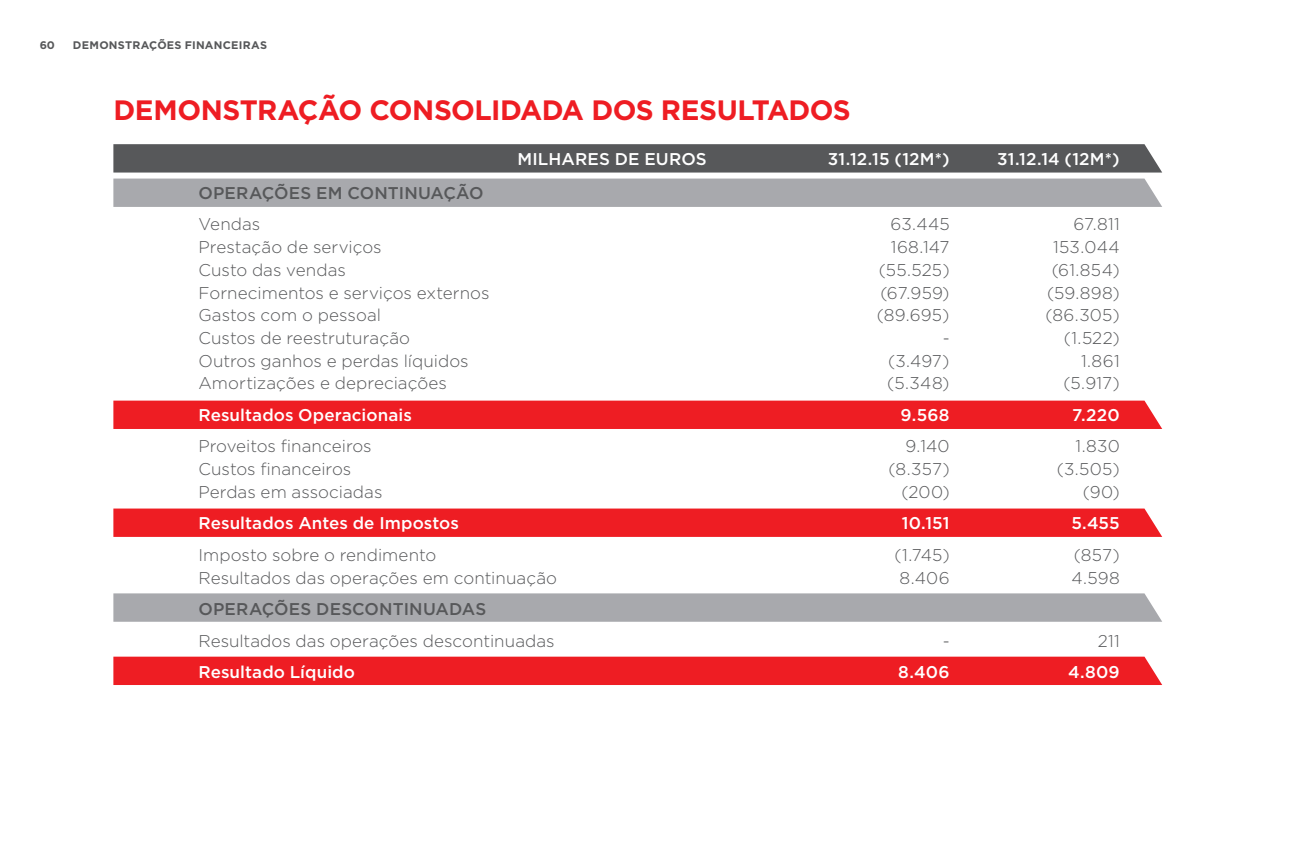
<style>
.page{position:relative;width:1304px;height:851px;background:#fff}
.page>*{position:absolute;margin:0;border:0;box-sizing:border-box;transform-origin:0 0}
.t1{font:700 28px "Gotham HTF";letter-spacing:-.02em;color:#ee1d23}
.t2{font:300 17px "Gotham HTF";letter-spacing:.005em;color:#57585a}
.t3{font:500 17px "Gotham HTF";letter-spacing:.005em;color:#fff}
.t4{font:500 17px "Gotham HTF";letter-spacing:.01em;color:#57585a}
.t5{font:700 11px "Gotham HTF";letter-spacing:.02em;color:#57585a}
</style>
<div class="page">
<div style="left:113px;top:656px;width:1049px;height:29px;background:#ee1d23"></div>
<div style="left:113px;top:593px;width:1049px;height:28px;background:#a8a9ad"></div>
<div style="left:113px;top:400px;width:1049px;height:29px;background:#ee1d23"></div>
<svg style="left:113px;top:508px;width:1049px;height:29px;background:#ee2329"></svg>
<div style="left:113px;top:178px;width:1049px;height:29px;background:#a8a9ad"></div>
<div style="left:113px;top:144px;width:1049px;height:28px;background:#57585a"></div>
<p class="t5" style="left:40px;top:39px;width:17px">60</p>
<p class="t5" style="left:73px;top:39px;width:196px">DEMONSTRAÇÕES FINANCEIRAS</p>
<h1 class="t1" style="left:113px;top:93px;width:739px">DEMONSTRAÇÃO CONSOLIDADA DOS RESULTADOS</h1>
<p class="t3" style="left:517px;top:149px;width:191px">MILHARES DE EUROS</p>
<p class="t3" style="left:828px;top:149px;width:123px">31.12.15 (12M*)</p>
<p class="t3" style="left:997px;top:149px;width:124px">31.12.14 (12M*)</p>
<p class="t4" style="left:198px;top:183px;width:287px">OPERAÇÕES EM CONTINUAÇÃO</p>
<p class="t2" style="left:198px;top:215px;width:63px">Vendas</p>
<p class="t2" style="left:890px;top:215px;width:61px">63.445</p>
<p class="t2" style="left:1073px;top:215px;width:48px">67.811</p>
<p class="t2" style="left:198px;top:238px;width:185px">Prestação de serviços</p>
<p class="t2" style="left:891px;top:238px;width:60px">168.147</p>
<p class="t2" style="left:1053px;top:238px;width:68px">153.044</p>
<p class="t2" style="left:198px;top:260px;width:149px">Custo das vendas</p>
<p class="t2" style="left:879px;top:260px;width:72px">(55.525)</p>
<p class="t2" style="left:1052px;top:260px;width:70px">(61.854)</p>
<p class="t2" style="left:198px;top:283px;width:293px">Fornecimentos e serviços externos</p>
<p class="t2" style="left:880px;top:283px;width:71px">(67.959)</p>
<p class="t2" style="left:1047px;top:283px;width:74px">(59.898)</p>
<p class="t2" style="left:198px;top:306px;width:184px">Gastos com o pessoal</p>
<p class="t2" style="left:877px;top:306px;width:74px">(89.695)</p>
<p class="t2" style="left:1046px;top:306px;width:76px">(86.305)</p>
<p class="t2" style="left:198px;top:328px;width:213px">Custos de reestruturação</p>
<p class="t2" style="left:943px;top:328px;width:8px">-</p>
<p class="t2" style="left:1064px;top:328px;width:57px">(1.522)</p>
<p class="t2" style="left:198px;top:351px;width:272px">Outros ganhos e perdas líquidos</p>
<p class="t2" style="left:888px;top:351px;width:63px">(3.497)</p>
<p class="t2" style="left:1081px;top:351px;width:40px">1.861</p>
<p class="t2" style="left:198px;top:374px;width:250px">Amortizações e depreciações</p>
<p class="t2" style="left:887px;top:374px;width:64px">(5.348)</p>
<p class="t2" style="left:1063px;top:374px;width:58px">(5.917)</p>
<p class="t3" style="left:198px;top:405px;width:215px">Resultados Operacionais</p>
<p class="t3" style="left:900px;top:405px;width:51px">9.568</p>
<p class="t3" style="left:1072px;top:405px;width:49px">7.220</p>
<p class="t2" style="left:198px;top:437px;width:175px">Proveitos financeiros</p>
<p class="t2" style="left:906px;top:437px;width:46px">9.140</p>
<p class="t2" style="left:1076px;top:437px;width:46px">1.830</p>
<p class="t2" style="left:198px;top:459px;width:154px">Custos financeiros</p>
<p class="t2" style="left:889px;top:459px;width:63px">(8.357)</p>
<p class="t2" style="left:1057px;top:459px;width:65px">(3.505)</p>
<p class="t2" style="left:198px;top:482px;width:186px">Perdas em associadas</p>
<p class="t2" style="left:902px;top:482px;width:50px">(200)</p>
<p class="t2" style="left:1083px;top:482px;width:38px">(90)</p>
<p class="t3" style="left:198px;top:513px;width:262px">Resultados Antes de Impostos</p>
<p class="t3" style="left:902px;top:513px;width:49px">10.151</p>
<p class="t3" style="left:1071px;top:513px;width:50px">5.455</p>
<p class="t2" style="left:198px;top:545px;width:239px">Imposto sobre o rendimento</p>
<p class="t2" style="left:895px;top:545px;width:57px">(1.745)</p>
<p class="t2" style="left:1074px;top:545px;width:47px">(857)</p>
<p class="t2" style="left:198px;top:568px;width:360px">Resultados das operações em continuação</p>
<p class="t2" style="left:899px;top:568px;width:52px">8.406</p>
<p class="t2" style="left:1071px;top:568px;width:50px">4.598</p>
<p class="t4" style="left:198px;top:599px;width:289px">OPERAÇÕES DESCONTINUADAS</p>
<p class="t2" style="left:198px;top:631px;width:358px">Resultados das operações descontinuadas</p>
<p class="t2" style="left:943px;top:631px;width:8px">-</p>
<p class="t2" style="left:1098px;top:631px;width:23px">211</p>
<p class="t3" style="left:198px;top:662px;width:158px">Resultado Líquido</p>
<p class="t3" style="left:898px;top:662px;width:53px">8.406</p>
<p class="t3" style="left:1068px;top:662px;width:53px">4.809</p>
</div>
